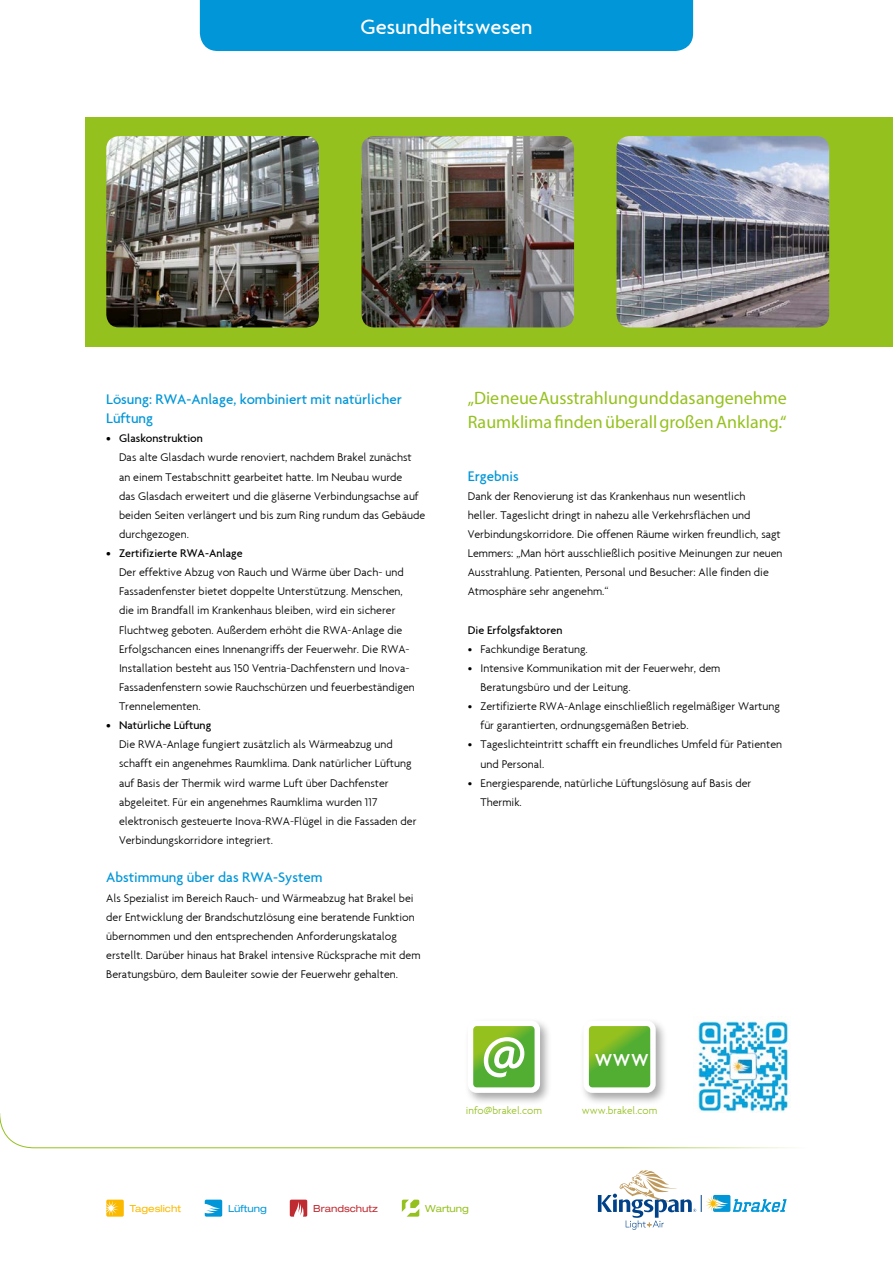
<style>
.page{position:relative;width:893px;height:1263px;background:#fff}
.page>*{position:absolute;margin:0;border:0;box-sizing:border-box;transform-origin:0 0}
.t1{font:500 60.6px "Agenda";color:#fff}
.t2{font:500 26.4px "Agenda";color:#fff}
.t3{font:500 22.5px "Agenda";color:#fff}
.t4{font:18px/24px "Myriad Pro";color:#95c11f}
.t5{font:500 15px/19.2px "Agenda";color:#0096d8}
.t6{font:300 12px/19.2px "Agenda";color:#000}
.t7{font:500 12px "Agenda";color:#000}
.t8{font:300 11.25px "Agenda";color:#95c11f}
.t9{font:expanded 9.75px "Helvetica Neue";color:#be2b31}
.t10{font:expanded 9.75px "Helvetica Neue";color:#fbba00}
.t11{font:expanded 9.75px "Helvetica Neue";color:#0096d8}
.t12{font:expanded 9.75px "Helvetica Neue";color:#95c11f}
</style>
<div class="page">
<div style="left:200px;top:0;width:493px;height:51px;background:#0096d8"></div>
<div style="left:85px;top:117px;width:808px;height:230px;background:#95c11f"></div>
<img style="left:106px;top:136px;width:213px;height:191px">
<img style="left:361px;top:136px;width:213px;height:191px">
<img style="left:617px;top:136px;width:212px;height:191px">
<svg style="left:0;top:1112px;width:796px;height:36px"></svg>
<div style="left:580px;top:1017px;width:88px;height:89px;background:#000;opacity:.35"></div>
<svg style="left:589px;top:1026px;width:61px;height:61px;background:#65b32d"></svg>
<div style="left:583px;top:1020px;width:73px;height:73px;border:5px solid #fff;border-radius:6px"></div>
<div style="left:464px;top:1017px;width:89px;height:89px;background:#000;opacity:.35"></div>
<svg style="left:474px;top:1026px;width:60px;height:61px;background:#65b32d"></svg>
<div style="left:468px;top:1020px;width:72px;height:73px;border:5px solid #fff;border-radius:6px"></div>
<img style="left:693px;top:1016px;width:98px;height:96px">
<svg style="left:598px;top:1170px;width:189px;height:60px"></svg>
<svg style="left:106px;top:1199px;width:18px;height:17px"></svg>
<svg style="left:205px;top:1199px;width:17px;height:17px"></svg>
<svg style="left:290px;top:1199px;width:17px;height:17px"></svg>
<svg style="left:402px;top:1199px;width:17px;height:17px"></svg>
<h3 class="t3" style="left:360px;top:13px;width:174px">Gesundheitswesen</h3>
<p class="t5" style="left:106px;top:389px;width:297px">Lösung: RWA-Anlage, kombiniert mit natürlicher<br>Lüftung</p>
<p class="t7" style="left:106px;top:431px;width:98px">• Glaskonstruktion</p>
<p class="t6" style="left:119px;top:448px;width:308px">Das alte Glasdach wurde renoviert, nachdem Brakel zunächst an einem Testabschnitt gearbeitet hatte. Im Neubau wurde<br>das Glasdach erweitert und die gläserne Verbindungsachse auf beiden Seiten verlängert und bis zum Ring rundum das Gebäude durchgezogen.</p>
<p class="t7" style="left:106px;top:546px;width:138px">• Zertifizierte RWA-Anlage</p>
<p class="t6" style="left:119px;top:562px;width:297px">Der effektive Abzug von Rauch und Wärme über Dach- und Fassadenfenster bietet doppelte Unterstützung. Menschen, die im Brandfall im Krankenhaus bleiben, wird ein sicherer Fluchtweg geboten. Außerdem erhöht die RWA-Anlage die Erfolgschancen eines Innenangriffs der Feuerwehr. Die RWA-Installation besteht aus 150 Ventria-Dachfenstern und Inova-Fassadenfenstern sowie Rauchschürzen und feuerbeständigen Trennelementen.</p>
<p class="t7" style="left:106px;top:718px;width:106px">• Natürliche Lüftung</p>
<p class="t6" style="left:119px;top:735px;width:299px">Die RWA-Anlage fungiert zusätzlich als Wärmeabzug und schafft ein angenehmes Raumklima. Dank natürlicher Lüftung auf Basis der Thermik wird warme Luft über Dachfenster abgeleitet. Für ein angenehmes Raumklima wurden 117 elektronisch gesteuerte Inova-RWA-Flügel in die Fassaden der Verbindungskorridore integriert.</p>
<p class="t5" style="left:106px;top:867px;width:218px">Abstimmung über das RWA-System</p>
<p class="t6" style="left:106px;top:888px;width:316px">Als Spezialist im Bereich Rauch- und Wärmeabzug hat Brakel bei der Entwicklung der Brandschutzlösung eine beratende Funktion übernommen und den entsprechenden Anforderungskatalog erstellt. Darüber hinaus hat Brakel intensive Rücksprache mit dem Beratungsbüro, dem Bauleiter sowie der Feuerwehr gehalten.</p>
<h3 class="t4" style="left:468px;top:386px;width:321px">„Die neue Ausstrahlung und das angenehme<br>Raumklima finden überall großen Anklang.“</h3>
<p class="t5" style="left:468px;top:466px;width:52px">Ergebnis</p>
<p class="t6" style="left:468px;top:486px;width:316px">Dank der Renovierung ist das Krankenhaus nun wesentlich<br>heller. Tageslicht dringt in nahezu alle Verkehrsflächen und Verbindungskorridore. Die offenen Räume wirken freundlich, sagt Lemmers: „Man hört ausschließlich positive Meinungen zur neuen Ausstrahlung. Patienten, Personal und Besucher: Alle finden die Atmosphäre sehr angenehm.“</p>
<p class="t7" style="left:468px;top:622px;width:96px">Die Erfolgsfaktoren</p>
<p class="t6" style="left:468px;top:639px;width:121px">• Fachkundige Beratung.</p>
<p class="t6" style="left:480px;top:658px;width:241px;text-indent:-13px">• Intensive Kommunikation mit der Feuerwehr, dem<br>Beratungsbüro und der Leitung.</p>
<p class="t6" style="left:480px;top:696px;width:301px;text-indent:-13px">• Zertifizierte RWA-Anlage einschließlich regelmäßiger Wartung für garantierten, ordnungsgemäßen Betrieb.</p>
<p class="t6" style="left:480px;top:735px;width:303px;text-indent:-13px">• Tageslichteintritt schafft ein freundliches Umfeld für Patienten und Personal.</p>
<p class="t6" style="left:480px;top:773px;width:272px;text-indent:-13px">• Energiesparende, natürliche Lüftungslösung auf Basis der<br>Thermik.</p>
<h1 class="t1" style="left:481px;top:1020px;width:47px">@</h1>
<h2 class="t2" style="left:594px;top:1041px;width:56px">www</h2>
<p class="t8" style="left:466px;top:1104px;width:78px">info@brakel.com</p>
<p class="t8" style="left:582px;top:1104px;width:77px">www.brakel.com</p>
<p class="t10" style="left:130px;top:1202px;width:53px">Tageslicht</p>
<p class="t11" style="left:228px;top:1202px;width:40px">Lüftung</p>
<p class="t9" style="left:313px;top:1202px;width:66px">Brandschutz</p>
<p class="t12" style="left:425px;top:1202px;width:45px">Wartung</p>
</div>
